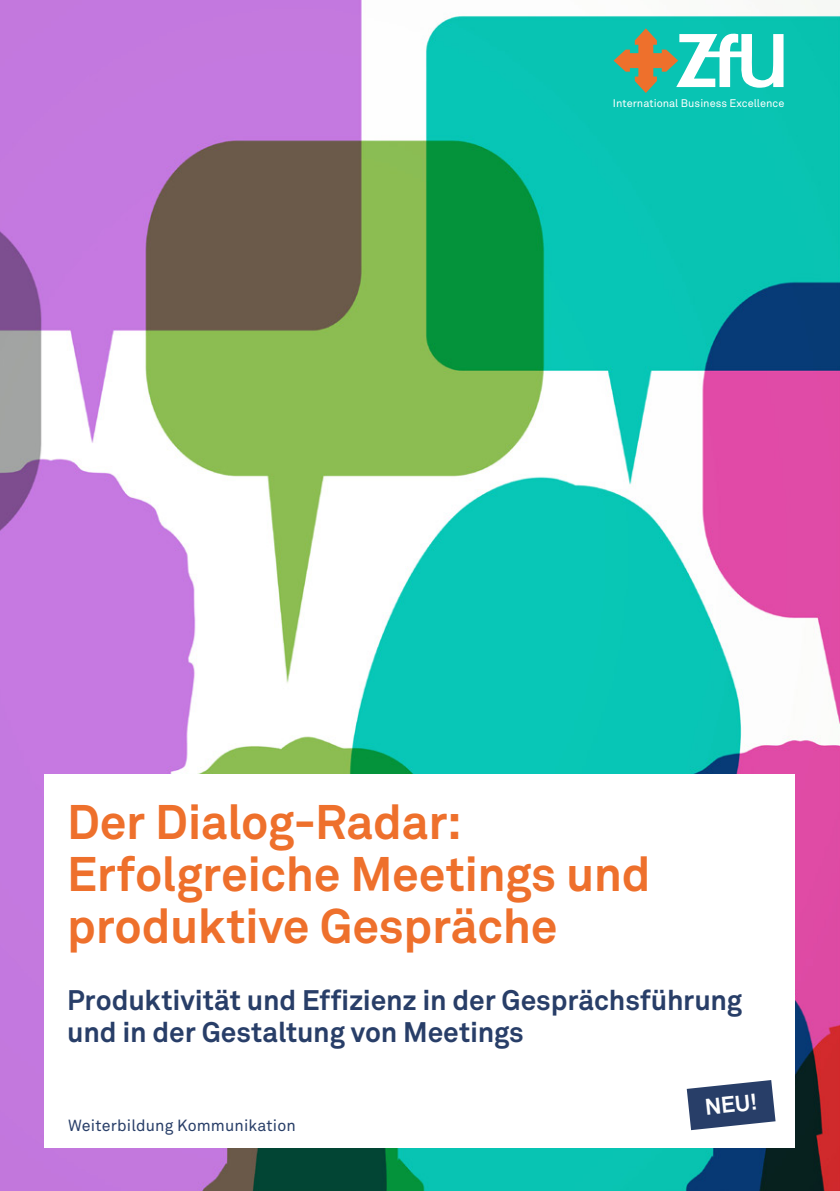
<style>
.page{position:relative;width:840px;height:1191px;background:#fff}
.page>*{position:absolute;margin:0;border:0;box-sizing:border-box;transform-origin:0 0}
.t1{font:700 48px/52px "Akkurat Office";letter-spacing:-.01em;color:#ee702c}
.t2{font:700 28px/32px "Akkurat Office";letter-spacing:-.005em;color:#283e68}
.t3{font:700 22.6px "Akkurat Office";color:#fff}
.t4{font:16px "Akkurat Office";letter-spacing:.01em;color:#283e68}
.t5{font:11px "Akkurat Office";color:#fff}
</style>
<div class="page">
<img style="left:0;top:0;width:839px;height:1191px">
<svg style="left:613px;top:28px;width:170px;height:65px"></svg>
<div style="left:44px;top:774px;width:750px;height:373px;background:#fff"></div>
<svg style="left:686px;top:1080px;width:89px;height:50px"></svg>
<p class="t5" style="left:612px;top:96px;width:173px">International Business Excellence</p>
<h1 class="t1" style="left:67px;top:796px;width:584px">Der Dialog-Radar:<br>Erfolgreiche Meetings und produktive Gespräche</h1>
<p class="t2" style="left:67px;top:984px;width:676px">Produktivität und Effizienz in der Gesprächsführung und in der Gestaltung von Meetings</p>
<p class="t4" style="left:68px;top:1116px;width:229px">Weiterbildung Kommunikation</p>
<p class="t3" style="left:703px;top:1092px;width:54px;rotate:-6deg">NEU!</p>
</div>
